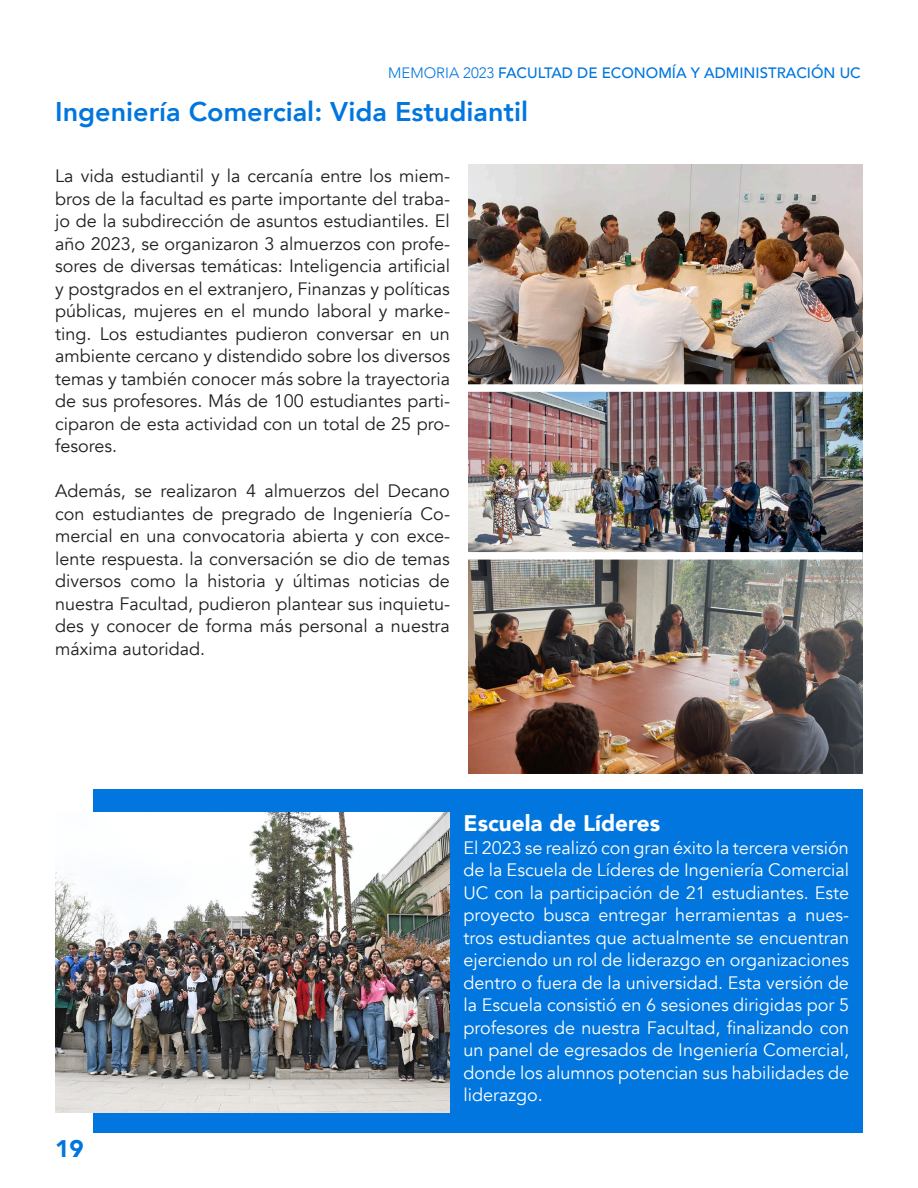
<style>
.page{position:relative;width:918px;height:1188px;background:#fff}
.page>*{position:absolute;margin:0;border:0;box-sizing:border-box;transform-origin:0 0}
.Subtítulo_celeste{font:800 27px "Avenir";color:#0176de}
.t1{font:900 24px "Avenir";color:#0176de}
.Subtítulo_blanco{font:900 22.5px "Avenir";color:#fff}
.Párrafos_generales{font:18px/22.5px "Avenir";color:#231f20;text-align:justify}
.Párrafos_generales-2{font:18px/22.5px "Avenir";color:#fff;text-align:justify}
.t2{font:500 15px "Avenir";color:#0176de}
.s1{font-weight:300}
</style>
<div class="page">
<div style="left:93px;top:789px;width:770px;height:344px;background:#0176de"></div>
<img style="left:55px;top:812px;width:395px;height:301px">
<img style="left:469px;top:164px;width:394px;height:610px">
<div style="left:468px;top:384px;width:395px;height:8px;background:#fff"></div>
<div style="left:468px;top:552px;width:395px;height:8px;background:#fff"></div>
<p class="t2" style="left:388px;top:60px;width:474px"><span class="s1">MEMORIA 2023</span> FACULTAD DE ECONOMÍA Y ADMINISTRACIÓN UC</p>
<p class="Subtítulo_celeste" style="left:55px;top:90px;width:474px">Ingeniería Comercial: Vida Estudiantil</p>
<p class="Párrafos_generales" style="left:55px;top:165px;width:396px">La vida estudiantil y la cercanía entre los miem&shy;bros de la facultad es parte importante del traba&shy;jo de la subdirección de asuntos estudiantiles. El año 2023, se organizaron 3 almuerzos con profe&shy;sores de diversas temáticas: Inteligencia artificial y postgrados en el extranjero, Finanzas y políticas públicas, mujeres en el mundo laboral y marke&shy;ting. Los estudiantes pudieron conversar en un ambiente cercano y distendido sobre los diversos temas y también conocer más sobre la trayectoria de sus profesores. Más de 100 estudiantes parti&shy;ciparon de esta actividad con un total de 25 pro&shy;fesores.</p>
<p class="Párrafos_generales" style="left:55px;top:480px;width:396px">Además, se realizaron 4 almuerzos del Decano con estudiantes de pregrado de Ingeniería Co&shy;mercial en una convocatoria abierta y con exce&shy;lente respuesta. la conversación se dio de temas diversos como la historia y últimas noticias de nuestra Facultad, pudieron plantear sus inquietu&shy;des y conocer de forma más personal a nuestra máxima autoridad.</p>
<h2 class="t1" style="left:55px;top:1128px;width:30px">19</h2>
<p class="Subtítulo_blanco" style="left:464px;top:804px;width:198px">Escuela de Líderes</p>
<p class="Párrafos_generales-2" style="left:464px;top:837px;width:387px">El 2023 se realizó con gran éxito la tercera versión de la Escuela de Líderes de Ingeniería Comercial UC con la participación de 21 estudiantes. Este proyecto busca entregar herramientas a nues&shy;tros estudiantes que actualmente se encuentran ejerciendo un rol de liderazgo en organizaciones dentro o fuera de la universidad. Esta versión de la Escuela consistió en 6 sesiones dirigidas por 5 profesores de nuestra Facultad, finalizando con un panel de egresados de Ingeniería Comercial, donde los alumnos potencian sus habilidades de liderazgo.</p>
</div>
